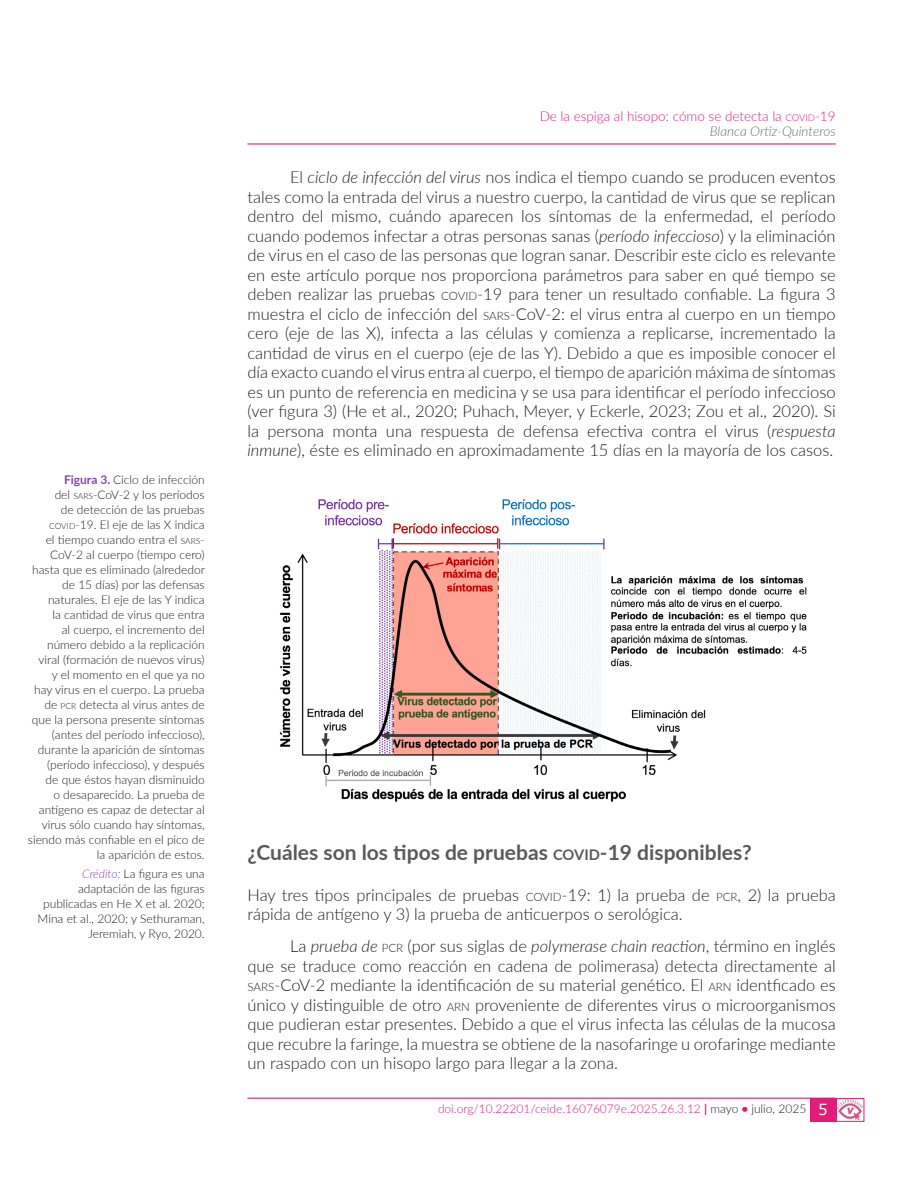
<style>
.page{position:relative;width:918px;height:1188px;background:#fff}
.page>*{position:absolute;margin:0;border:0;box-sizing:border-box;transform-origin:0 0}
.subtitulo-1{font:700 21px "Lato";color:#5a5a5d}
.texto_sangria{font:300 16.5px/19.5px "Lato";color:#231f20;text-align:justify}
.texto_normal{font:300 16.5px/19.5px "Lato";color:#231f20}
.t1{font:15px "Verdana";color:#fff}
.t2{font:300 13.5px/15px "Lato";color:#e31c79;text-align:right}
.imagen{font:300 12px/15px "Lato";color:#231f20;text-align:right}
.FuenteImagen{font:300 12px/15px "Lato";color:#231f20;text-align:right}
.t3{font:300 12px "Lato";color:#e31c79}
.s1{font-weight:700;color:#8246af}
.s2{font-size:8.4px}
.s3{font-style:inherit}
.s4{font-style:italic;color:#8246af}
.s5{font-size:9.45px}
.s6{font-style:italic;color:#6c6d70}
.s7{font-style:italic}
.s8{font-size:11.55px}
.s9{font-size:14.7px}
.s10{font-weight:700}
.s11{color:#231f20}
</style>
<div class="page">
<div style="left:810px;top:1098px;width:26px;height:24px;background:#e31c79"></div>
<hr style="left:247px;top:1097px;width:589px;height:2px;background:#eaacc9">
<hr style="left:247px;top:1098px;width:589px;height:1px;background:#e31c79">
<div style="left:836px;top:1098px;width:28px;height:24px;border:1px solid #e31c79"></div>
<img style="left:837px;top:1099px;width:26px;height:20px">
<hr style="left:247px;top:143px;width:589px;height:2px;background:#e37ead">
<hr style="left:247px;top:144px;width:589px;height:1px;background:#e31c79">
<img style="left:279px;top:498px;width:528px;height:304px">
<p class="imagen" style="left:28px;top:472px;width:179px"><span class="s1">Figura 3.</span> Ciclo de infección<br>del <span class="s2">SARS</span>-CoV-2 y los períodos<br>de detección de las pruebas<br><span class="s2">COVID</span><span class="s3">-19</span>. El eje de las X indica<br>el tiempo cuando entra el <span class="s2">SARS</span>-<br>CoV-2 al cuerpo (tiempo cero) hasta que es eliminado (alrededor de 15 días) por las defensas naturales. El eje de las Y indica<br>la cantidad de virus que entra<br>al cuerpo, el incremento del número debido a la replicación viral (formación de nuevos virus)<br>y el momento en el que ya no<br>hay virus en el cuerpo. La prueba de <span class="s2">PCR</span> detecta al virus antes de que la persona presente síntomas (antes del período infeccioso), durante la aparición de síntomas (período infeccioso), y después<br>de que éstos hayan disminuido<br>o desaparecido. La prueba de antígeno es capaz de detectar al virus sólo cuando hay síntomas, siendo más confiable en el pico de la aparición de estos.</p>
<p class="FuenteImagen" style="left:38px;top:866px;width:169px"><span class="s4">Crédito:</span> La figura es una adaptación de las figuras publicadas en He X et al. 2020;<br>Mina et al., 2020; y Sethuraman,<br>Jeremiah, y Ryo, 2020.</p>
<p class="t2" style="left:540px;top:108px;width:297px">De la espiga al hisopo: cómo se detecta la <span class="s5">COVID</span>-19<br><span class="s6">Blanca Ortiz-Quinteros</span></p>
<p class="texto_sangria" style="left:248px;top:167px;width:590px;text-indent:43px">El <span class="s7">ciclo de infección del virus</span> nos indica el tiempo cuando se producen eventos tales como la entrada del virus a nuestro cuerpo, la cantidad de virus que se replican dentro del mismo, cuándo aparecen los síntomas de la enfermedad, el período cuando podemos infectar a otras personas sanas (<span class="s7">período infeccioso</span>) y la eliminación de virus en el caso de las personas que logran sanar. Describir este ciclo es relevante en este artículo porque nos proporciona parámetros para saber en qué tiempo se deben realizar las pruebas <span class="s8">COVID</span><span class="s3">-19</span> para tener un resultado confiable. La figura 3 muestra el ciclo de infección del <span class="s8">SARS</span>-CoV-2: el virus entra al cuerpo en un tiempo cero (eje de las X), infecta a las células y comienza a replicarse, incrementado la cantidad de virus en el cuerpo (eje de las Y). Debido a que es imposible conocer el día exacto cuando el virus entra al cuerpo, el tiempo de aparición máxima de síntomas es un punto de referencia en medicina y se usa para identificar el período infeccioso (ver figura 3) (He et al., 2020; Puhach, Meyer, y Eckerle, 2023; Zou et al., 2020). Si la persona monta una respuesta de defensa efectiva contra el virus (<span class="s7">respuesta inmune</span>), éste es eliminado en aproximadamente 15 días en la mayoría de los casos.</p>
<p class="subtitulo-1" style="left:248px;top:837px;width:506px">¿Cuáles son los tipos de pruebas <span class="s9">COVID</span><span class="s3">-19</span> disponibles?</p>
<p class="texto_normal" style="left:248px;top:884px;width:590px">Hay tres tipos principales de pruebas <span class="s8">COVID</span><span class="s3">-19</span>: 1) la prueba de <span class="s8">PCR</span>, 2) la prueba rápida de antígeno y 3) la prueba de anticuerpos o serológica.</p>
<p class="texto_sangria" style="left:248px;top:936px;width:590px;text-indent:43px">La <span class="s7">prueba de</span> <span class="s8">PCR</span> (por sus siglas de <span class="s7">polymerase chain reaction</span>, término en inglés que se traduce como reacción en cadena de polimerasa) detecta directamente al <span class="s8">SARS</span>-CoV-2 mediante la identificación de su material genético. El <span class="s8">ARN</span> identficado es único y distinguible de otro <span class="s8">ARN</span> proveniente de diferentes virus o microorganismos que pudieran estar presentes. Debido a que el virus infecta las células de la mucosa que recubre la faringe, la muestra se obtiene de la nasofaringe u orofaringe mediante un raspado con un hisopo largo para llegar a la zona.</p>
<p class="t3" style="left:438px;top:1101px;width:370px">doi.org/10.22201/ceide.16076079e.2025.26.3.12 <span class="s10">|</span> <span class="s11">mayo</span> <span class="s10">•</span> <span class="s11">julio, 2025</span></p>
<p class="t1" style="left:818px;top:1097px;width:38px">5 5</p>
</div>
